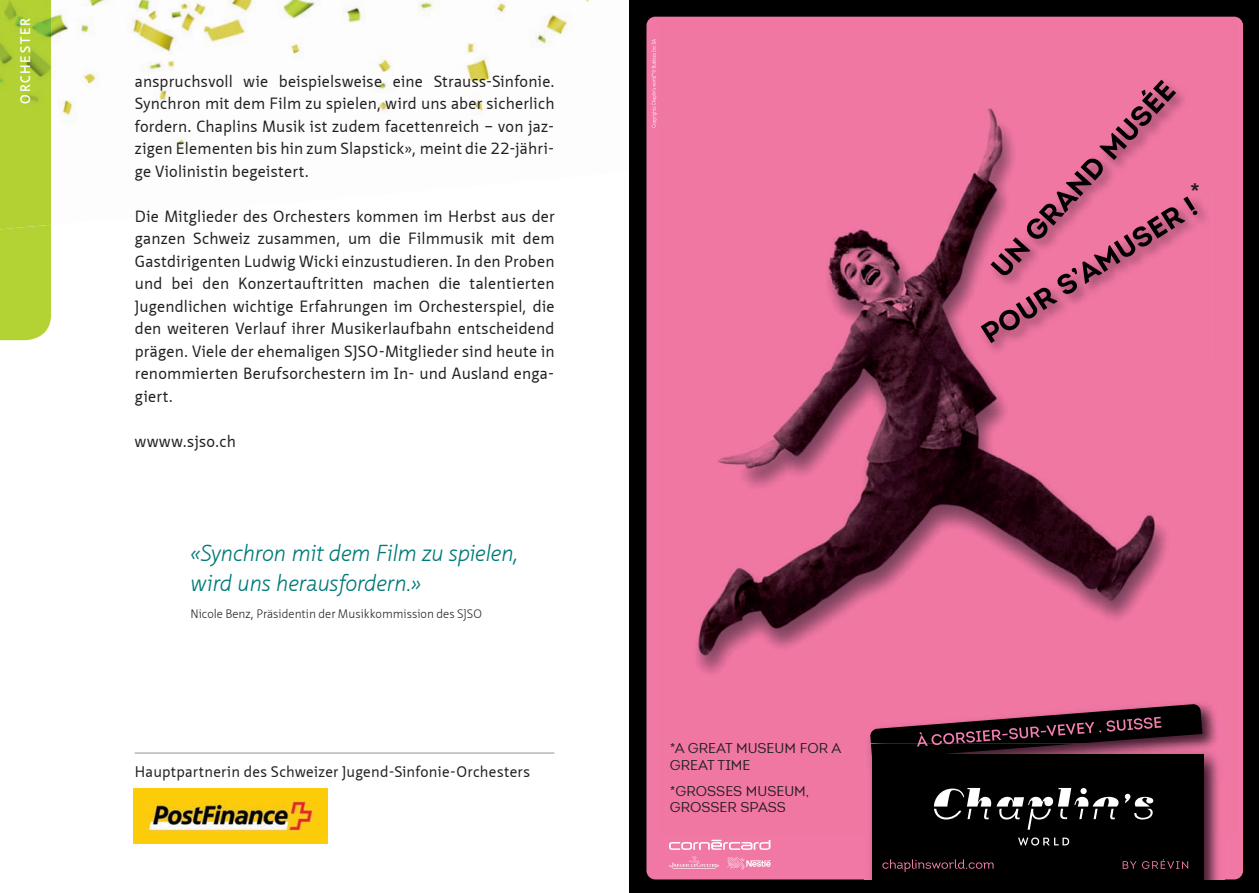
<style>
.page{position:relative;width:1259px;height:893px;background:#fff}
.page>*{position:absolute;margin:0;border:0;box-sizing:border-box;transform-origin:0 0}
.t1{font:24.6px "Intro";color:#231f20}
.t2{font:italic 300 22.5px/30px "Neue Sans Pro";letter-spacing:-.025em;color:#007a78}
.t3{font:15.9px/22.5px "Neue Sans Pro";letter-spacing:.015em;color:#231f20;text-align:justify}
.t4{font:15px "Neue Sans Pro";letter-spacing:.015em;color:#231f20}
.t5{font:13.95px/16.6px "Intro";color:#231f20}
.t6{font:600 13.5px "Neue Sans Pro";letter-spacing:.12em;color:#fff}
.t7{font:300 12px "Neue Sans Pro";color:#231f20}
</style>
<div class="page">
<img style="left:345px;top:0;width:227px;height:112px">
<img style="left:101px;top:0;width:214px;height:101px">
<img style="left:51px;top:0;width:50px;height:120px">
<div style="left:0;top:229px;width:51px;height:111px;background:#b3d234"></div>
<img style="left:0;top:0;width:51px;height:229px">
<div style="left:629px;top:0;width:630px;height:893px;background:#000"></div>
<div style="left:646px;top:17px;width:597px;height:862px;background:#f178a4;border-radius:9px"></div>
<img style="left:696px;top:167px;width:470px;height:507px">
<svg style="left:651px;top:39px;width:6px;height:89px"></svg>
<img style="left:868px;top:703px;width:349px;height:41px">
<img style="left:864px;top:780px;width:360px;height:100px">
<img style="left:869px;top:744px;width:350px;height:36px">
<div style="left:872px;top:755px;width:331px;height:134px;background:#000"></div>
<svg style="left:1122px;top:859px;width:66px;height:10px"></svg>
<svg style="left:882px;top:859px;width:111px;height:13px"></svg>
<svg style="left:1018px;top:837px;width:51px;height:8px"></svg>
<svg style="left:1124px;top:794px;width:29px;height:25px"></svg>
<svg style="left:934px;top:788px;width:184px;height:42px"></svg>
<svg style="left:870px;top:704px;width:332px;height:55px"></svg>
<img style="left:974px;top:190px;width:233px;height:171px">
<svg style="left:980px;top:80px;width:217px;height:263px"></svg>
<svg style="left:727px;top:857px;width:43px;height:12px"></svg>
<svg style="left:669px;top:857px;width:50px;height:12px"></svg>
<svg style="left:669px;top:840px;width:101px;height:10px"></svg>
<img style="left:134px;top:789px;width:193px;height:54px">
<hr style="left:135px;top:753px;width:419px;height:1px;background:#939598">
<p class="t6" style="left:17px;top:104px;width:87px;rotate:-90deg">ORCHESTER</p>
<p class="t3" style="left:135px;top:69px;width:421px">anspruchsvoll wie beispielsweise eine Strauss- Sinfonie.<br>Synchron mit dem Film zu spielen, wird uns aber sicherlich fordern. Chaplins Musik ist zudem facettenreich – von jaz&shy;zigen Elementen bis hin zum Slapstick», meint die 22-jähri&shy;ge Violinistin begeistert.</p>
<p class="t3" style="left:135px;top:204px;width:421px">Die Mitglieder des Orchesters kommen im Herbst aus der ganzen Schweiz zusammen, um die Filmmusik mit dem Gastdirigenten Ludwig Wicki einzustudieren. In den Proben und bei den Konzertauftritten machen die talentierten Jugendlichen wichtige Erfahrungen im Orchesterspiel, die den weiteren Verlauf ihrer Musikerlaufbahn entscheidend prägen. Viele der ehemaligen SJSO-Mitglieder sind heute in renommierten Berufsorchestern im In- und Ausland enga&shy;giert.</p>
<p class="t3" style="left:135px;top:429px;width:103px">wwww.sjso.ch</p>
<h2 class="t2" style="left:190px;top:537px;width:330px">«Synchron mit dem Film zu spielen, wird uns herausfordern.»</h2>
<p class="t7" style="left:190px;top:606px;width:293px">Nicole Benz, Präsidentin der Musikkommission des SJSO</p>
<p class="t4" style="left:135px;top:762px;width:397px">Hauptpartnerin des Schweizer Jugend-Sinfonie-Orchesters</p>
<p class="t5" style="left:670px;top:740px;width:173px">*A GREAT MUSEUM FOR A<br>GREAT TIME</p>
<p class="t5" style="left:670px;top:783px;width:141px">*GROSSES MUSEUM,<br>GROSSER SPASS</p>
<h1 class="t1" style="left:1189px;top:177px;width:12px">*</h1>
</div>
